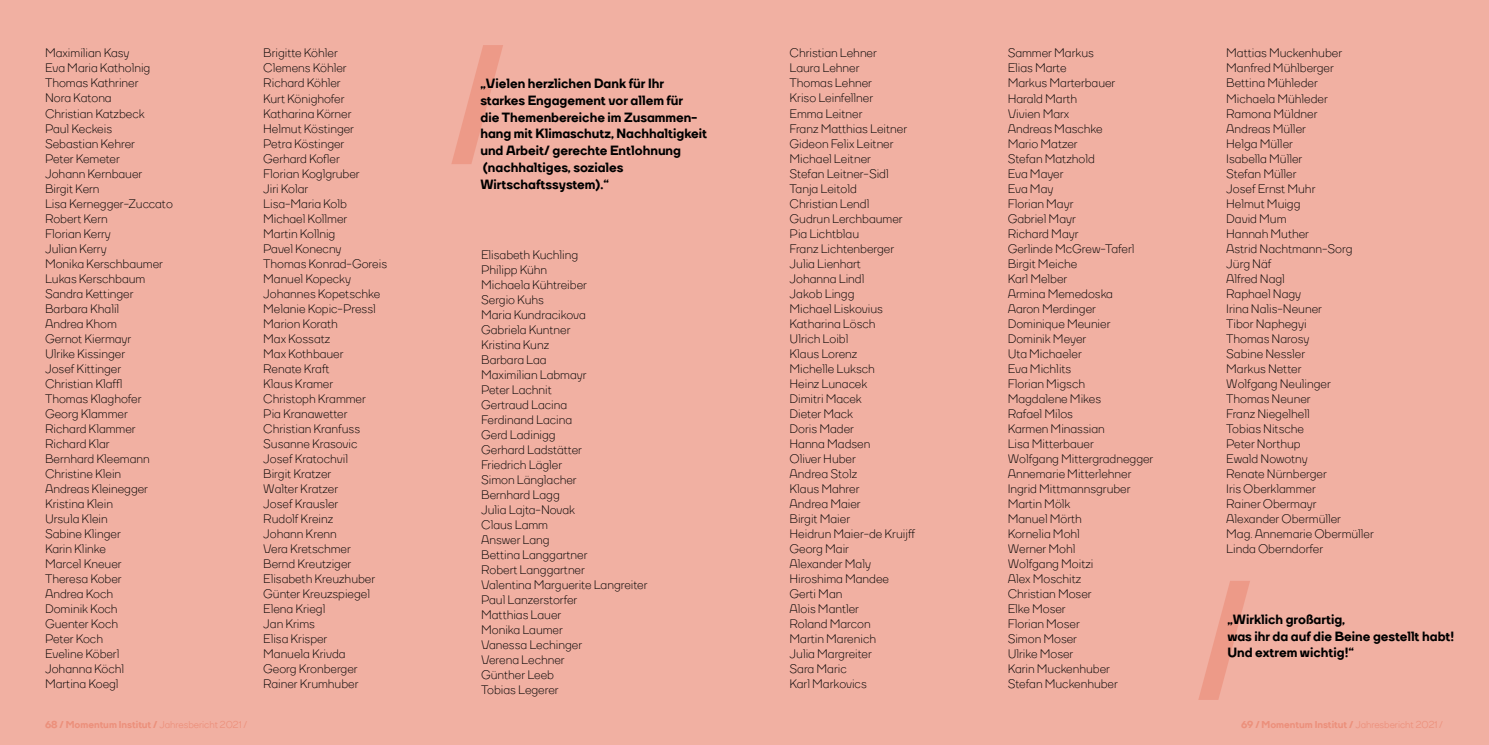
<style>
.page{position:relative;width:1489px;height:745px;background:#fff}
.page>*{position:absolute;margin:0;border:0;box-sizing:border-box;transform-origin:0 0}
.t1{font:800 13.38px/16.8px "TT Firs";color:#000}
.t2{font:12.5px/15px "TT Firs";color:#000}
.t3{font:800 10px "TT Firs";color:#ec917c}
.s1{font-weight:500}
</style>
<div class="page">
<div style="left:0;top:0;width:1488px;height:744px;background:#f1b0a2"></div>
<svg style="left:1199px;top:581px;width:50px;height:118px"></svg>
<svg style="left:451px;top:45px;width:52px;height:119px"></svg>
<p class="t2" style="left:45px;top:46px;width:129px">Maximilian Kasy<br>Eva Maria Katholnig<br>Thomas Kathriner<br>Nora Katona<br>Christian Katzbeck<br>Paul Keckeis<br>Sebastian Kehrer<br>Peter Kemeter<br>Johann Kernbauer<br>Birgit Kern<br>Lisa Kernegger-Zuccato<br>Robert Kern<br>Florian Kerry<br>Julian Kerry<br>Monika Kerschbaumer<br>Lukas Kerschbaum<br>Sandra Kettinger<br>Barbara Khalil<br>Andrea Khom<br>Gernot Kiermayr<br>Ulrike Kissinger<br>Josef Kittinger<br>Christian Klaffl<br>Thomas Klaghofer<br>Georg Klammer<br>Richard Klammer<br>Richard Klar<br>Bernhard Kleemann<br>Christine Klein<br>Andreas Kleinegger<br>Kristina Klein<br>Ursula Klein<br>Sabine Klinger<br>Karin Klinke<br>Marcel Kneuer<br>Theresa Kober<br>Andrea Koch<br>Dominik Koch<br>Guenter Koch<br>Peter Koch<br>Eveline Köberl<br>Johanna Köchl<br>Martina Koegl</p>
<p class="t2" style="left:263px;top:46px;width:125px">Brigitte Köhler<br>Clemens Köhler<br>Richard Köhler<br>Kurt Könighofer<br>Katharina Körner<br>Helmut Köstinger<br>Petra Köstinger<br>Gerhard Kofler<br>Florian Koglgruber<br>Jiri Kolar<br>Lisa-Maria Kolb<br>Michael Kollmer<br>Martin Kollnig<br>Pavel Konecny<br>Thomas Konrad-Goreis<br>Manuel Kopecky<br>Johannes Kopetschke<br>Melanie Kopic-Pressl<br>Marion Korath<br>Max Kossatz<br>Max Kothbauer<br>Renate Kraft<br>Klaus Kramer<br>Christoph Krammer<br>Pia Kranawetter<br>Christian Kranfuss<br>Susanne Krasovic<br>Josef Kratochvil<br>Birgit Kratzer<br>Walter Kratzer<br>Josef Krausler<br>Rudolf Kreinz<br>Johann Krenn<br>Vera Kretschmer<br>Bernd Kreutziger<br>Elisabeth Kreuzhuber<br>Günter Kreuzspiegel<br>Elena Kriegl<br>Jan Krims<br>Elisa Krisper<br>Manuela Krivda<br>Georg Kronberger<br>Rainer Krumhuber</p>
<p class="t1" style="left:480px;top:75px;width:228px">„Vielen herzlichen Dank für Ihr starkes Engagement vor allem für<br>die Themenbereiche im Zusammen&shy;hang mit Klimaschutz, Nachhaltigkeit und Arbeit/ gerechte Entlohnung (nachhaltiges, soziales<br>Wirtschaftssystem).“</p>
<p class="t2" style="left:481px;top:247px;width:168px">Elisabeth Kuchling<br>Philipp Kühn<br>Michaela Kühtreiber<br>Sergio Kuhs<br>Maria Kundracikova<br>Gabriela Kuntner<br>Kristina Kunz<br>Barbara Laa<br>Maximilian Labmayr<br>Peter Lachnit<br>Gertraud Lacina<br>Ferdinand Lacina<br>Gerd Ladinigg<br>Gerhard Ladstätter<br>Friedrich Lägler<br>Simon Länglacher<br>Bernhard Lagg<br>Julia Lajta-Novak<br>Claus Lamm<br>Answer Lang<br>Bettina Langgartner<br>Robert Langgartner<br>Valentina Marguerite Langreiter<br>Paul Lanzerstorfer<br>Matthias Lauer<br>Monika Laumer<br>Vanessa Lechinger<br>Verena Lechner<br>Günther Leeb<br>Tobias Legerer</p>
<p class="t2" style="left:789px;top:46px;width:127px">Christian Lehner<br>Laura Lehner<br>Thomas Lehner<br>Kriso Leinfellner<br>Emma Leitner<br>Franz Matthias Leitner<br>Gideon Felix Leitner<br>Michael Leitner<br>Stefan Leitner-Sidl<br>Tanja Leitold<br>Christian Lendl<br>Gudrun Lerchbaumer<br>Pia Lichtblau<br>Franz Lichtenberger<br>Julia Lienhart<br>Johanna Lindl<br>Jakob Lingg<br>Michael Liskovius<br>Katharina Lösch<br>Ulrich Loibl<br>Klaus Lorenz<br>Michelle Luksch<br>Heinz Lunacek<br>Dimitri Macek<br>Dieter Mack<br>Doris Mader<br>Hanna Madsen<br>Oliver Huber<br>Andrea Stolz<br>Klaus Mahrer<br>Andrea Maier<br>Birgit Maier<br>Heidrun Maier-de Kruijff<br>Georg Mair<br>Alexander Maly<br>Hiroshima Mandee<br>Gerti Man<br>Alois Mantler<br>Roland Marcon<br>Martin Marenich<br>Julia Margreiter<br>Sara Maric<br>Karl Markovics</p>
<p class="t2" style="left:1007px;top:46px;width:147px">Sammer Markus<br>Elias Marte<br>Markus Marterbauer<br>Harald Marth<br>Vivien Marx<br>Andreas Maschke<br>Mario Matzer<br>Stefan Matzhold<br>Eva Mayer<br>Eva May<br>Florian Mayr<br>Gabriel Mayr<br>Richard Mayr<br>Gerlinde McGrew-Taferl<br>Birgit Meiche<br>Karl Melber<br>Armina Memedoska<br>Aaron Merdinger<br>Dominique Meunier<br>Dominik Meyer<br>Uta Michaeler<br>Eva Michlits<br>Florian Migsch<br>Magdalene Mikes<br>Rafael Milos<br>Karmen Minassian<br>Lisa Mitterbauer<br>Wolfgang Mittergradnegger<br>Annemarie Mitterlehner<br>Ingrid Mittmannsgruber<br>Martin Mölk<br>Manuel Mörth<br>Kornelia Mohl<br>Werner Mohl<br>Wolfgang Moitzi<br>Alex Moschitz<br>Christian Moser<br>Elke Moser<br>Florian Moser<br>Simon Moser<br>Ulrike Moser<br>Karin Muckenhuber<br>Stefan Muckenhuber</p>
<p class="t2" style="left:1226px;top:46px;width:149px">Mattias Muckenhuber<br>Manfred Mühlberger<br>Bettina Mühleder<br>Michaela Mühleder<br>Ramona Müldner<br>Andreas Müller<br>Helga Müller<br>Isabella Müller<br>Stefan Müller<br>Josef Ernst Muhr<br>Helmut Muigg<br>David Mum<br>Hannah Muther<br>Astrid Nachtmann-Sorg<br>Jürg Näf<br>Alfred Nagl<br>Raphael Nagy<br>Irina Nalis-Neuner<br>Tibor Naphegyi<br>Thomas Narosy<br>Sabine Nessler<br>Markus Netter<br>Wolfgang Neulinger<br>Thomas Neuner<br>Franz Niegelhell<br>Tobias Nitsche<br>Peter Northup<br>Ewald Nowotny<br>Renate Nürnberger<br>Iris Oberklammer<br>Rainer Obermayr<br>Alexander Obermüller<br>Mag. Annemarie Obermüller<br>Linda Oberndorfer</p>
<p class="t1" style="left:1227px;top:610px;width:228px">„Wirklich großartig,<br>was ihr da auf die Beine gestellt habt!<br>Und extrem wichtig!“</p>
<p class="t3" style="left:45px;top:717px;width:204px">68 / Momentum Institut / <span class="s1">Jahresbericht 2021 /</span></p>
<p class="t3" style="left:1241px;top:717px;width:203px">69 / Momentum Institut / <span class="s1">Jahresbericht 2021 /</span></p>
</div>
